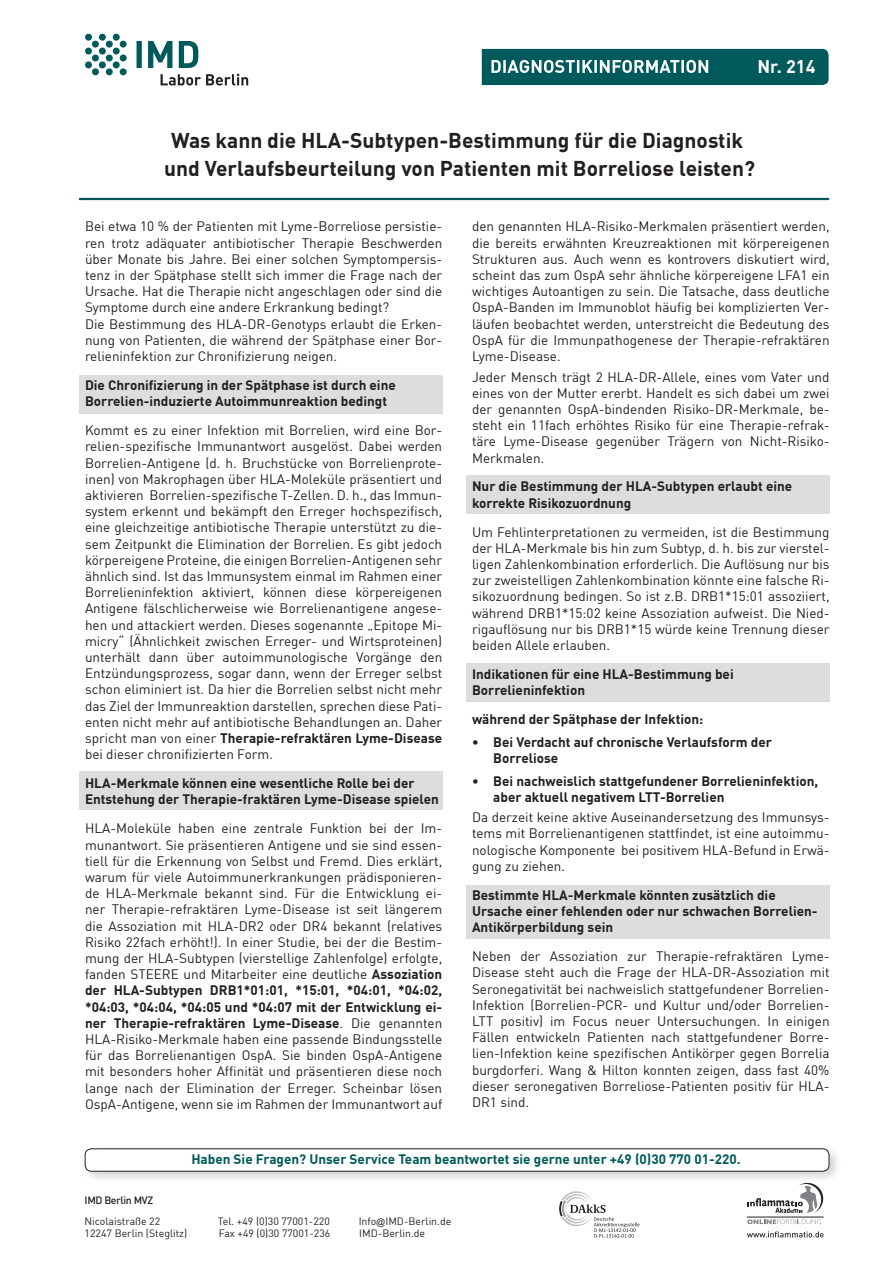
<style>
.page{position:relative;width:893px;height:1263px;background:#fff}
.page>*{position:absolute;margin:0;border:0;box-sizing:border-box;transform-origin:0 0}
.t1{font:700 21px/28.5px "DIN Offc";color:#231f20;text-align:center}
.t2{font:700 18px "DIN Offc";color:#fff}
.t3{font:13.5px/16.2px "DIN Offc";color:#231f20;text-align:justify}
.t4{font:700 13.5px/16.2px "DIN Offc";color:#231f20}
.t5{font:700 13.5px "DIN Offc";color:#00595a}
.t6{font:10.5px "DIN Offc";color:#231f20}
.t7{font:500 10.5px "DIN Offc";letter-spacing:-.035em;color:#231f20}
.s1{font-weight:700}
.s2{font-family:"Arial";font-size:9px}
</style>
<div class="page">
<svg style="left:559px;top:1191px;width:80px;height:46px"></svg>
<svg style="left:747px;top:1231px;width:77px;height:6px"></svg>
<svg style="left:747px;top:1184px;width:76px;height:29px"></svg>
<svg style="left:747px;top:1219px;width:74px;height:5px"></svg>
<hr style="left:747px;top:1217px;width:77px;height:1px;background:#231f20">
<div style="left:79px;top:375px;width:364px;height:39px;background:#dcdddf"></div>
<div style="left:466px;top:475px;width:363px;height:39px;background:#dcdddf"></div>
<div style="left:79px;top:772px;width:364px;height:38px;background:#dcdddf"></div>
<div style="left:466px;top:663px;width:364px;height:38px;background:#dcdddf"></div>
<div style="left:466px;top:885px;width:364px;height:54px;background:#dcdddf"></div>
<hr style="left:79px;top:198px;width:750px;height:2px;background:#00595a">
<div style="left:81px;top:1144px;width:761px;height:40px;background:#231f20;opacity:.2"></div>
<div style="left:85px;top:1149px;width:744px;height:22px;background:#fff;border-radius:6px"></div>
<div style="left:85px;top:1148px;width:744px;height:23px;border:1px solid #231f20;border-radius:6px"></div>
<svg style="left:137px;top:41px;width:62px;height:27px"></svg>
<svg style="left:161px;top:74px;width:87px;height:11px"></svg>
<svg style="left:85px;top:34px;width:42px;height:41px"></svg>
<svg style="left:482px;top:49px;width:347px;height:36px;background:#1c6b6c"></svg>
<h2 class="t2" style="left:757px;top:55px;width:60px">Nr. 214</h2>
<h1 class="t1" style="left:164px;top:125px;width:593px">Was kann die HLA-Subtypen-Bestimmung für die Diagnostik und Verlaufsbeurteilung von Patienten mit Borreliose leisten?</h1>
<p class="t3" style="left:85px;top:218px;width:359px;text-align:left">Bei etwa 10 % der Patienten mit Lyme-Borreliose persistie&shy;ren trotz adäquater antibiotischer Therapie Beschwerden über Monate bis Jahre. Bei einer solchen Symptompersis&shy;tenz in der Spätphase stellt sich immer die Frage nach der Ursache. Hat die Therapie nicht angeschlagen oder sind die Symptome durch eine andere Erkrankung bedingt?<br>Die Bestimmung des HLA-DR-Genotyps erlaubt die Erken&shy;nung von Patienten, die während der Spätphase einer Bor&shy;relieninfektion zur Chronifizierung neigen.</p>
<p class="t4" style="left:85px;top:376px;width:312px">Die Chronifizierung in der Spätphase ist durch eine<br>Borrelien-induzierte Autoimmunreaktion bedingt</p>
<p class="t3" style="left:85px;top:422px;width:359px">Kommt es zu einer Infektion mit Borrelien, wird eine Bor&shy;relien-spezifische Immunantwort ausgelöst. Dabei werden Borrelien-Antigene (d. h. Bruchstücke von Borrelienprote&shy;inen) von Makrophagen über HLA-Moleküle präsentiert und aktivieren Borrelien-spezifische T-Zellen. D. h., das Immun&shy;system erkennt und bekämpft den Erreger hochspezifisch, eine gleichzeitige antibiotische Therapie unterstützt zu die&shy;sem Zeitpunkt die Elimination der Borrelien. Es gibt jedoch körpereigene Proteine, die einigen Borrelien-Antigenen sehr ähnlich sind. Ist das Immunsystem einmal im Rahmen einer Borrelieninfektion aktiviert, können diese körpereigenen Antigene fälschlicherweise wie Borrelienantigene angese&shy;hen und attackiert werden. Dieses sogenannte „Epitope Mi&shy;micry“ (Ähnlichkeit zwischen Erreger- und Wirtsproteinen) unterhält dann über autoimmunologische Vorgänge den Entzündungsprozess, sogar dann, wenn der Erreger selbst schon eliminiert ist. Da hier die Borrelien selbst nicht mehr das Ziel der Immunreaktion darstellen, sprechen diese Pati&shy;enten nicht mehr auf antibiotische Behandlungen an. Daher spricht man von einer <span class="s1">Therapie-refraktären Lyme-Disease </span>bei dieser chronifizierten Form.</p>
<p class="t4" style="left:85px;top:775px;width:355px">HLA-Merkmale können eine wesentliche Rolle bei der<br>Entstehung der Therapie-fraktären Lyme-Disease spielen</p>
<p class="t3" style="left:85px;top:820px;width:359px">HLA-Moleküle haben eine zentrale Funktion bei der Im&shy;munantwort. Sie präsentieren Antigene und sie sind essen&shy;tiell für die Erkennung von Selbst und Fremd. Dies erklärt, warum für viele Autoimmunerkrankungen prädisponieren&shy;de HLA-Merkmale bekannt sind. Für die Entwicklung ei&shy;ner Therapie-refraktären Lyme-Disease ist seit längerem die Assoziation mit HLA-DR2 oder DR4 bekannt (relatives Risiko 22fach erhöht!). In einer Studie, bei der die Bestim&shy;mung der HLA-Subtypen (vierstellige Zahlenfolge) erfolgte, fanden STEERE und Mitarbeiter eine deutliche <span class="s1">Assoziation der HLA-Subtypen DRB1*01:01, *15:01, *04:01, *04:02, *04:03, *04:04, *04:05 und *04:07 mit der Entwicklung ei&shy;ner Therapie-refraktären Lyme-Disease</span>. Die genannten HLA-Risiko-Merkmale haben eine passende Bindungsstelle für das Borrelienantigen OspA. Sie binden OspA-Antigene mit besonders hoher Affinität und präsentieren diese noch lange nach der Elimination der Erreger. Scheinbar lösen OspA-Antigene, wenn sie im Rahmen der Immunantwort auf</p>
<p class="t3" style="left:472px;top:218px;width:359px">den genannten HLA-Risiko-Merkmalen präsentiert werden, die bereits erwähnten Kreuzreaktionen mit körpereigenen Strukturen aus. Auch wenn es kontrovers diskutiert wird, scheint das zum OspA sehr ähnliche körpereigene LFA1 ein wichtiges Autoantigen zu sein. Die Tatsache, dass deutliche OspA-Banden im Immunoblot häufig bei komplizierten Ver&shy;läufen beobachtet werden, unterstreicht die Bedeutung des OspA für die Immunpathogenese der Therapie-refraktären Lyme-Disease.</p>
<p class="t3" style="left:472px;top:368px;width:359px">Jeder Mensch trägt 2 HLA-DR-Allele, eines vom Vater und eines von der Mutter ererbt. Handelt es sich dabei um zwei der genannten OspA-bindenden Risiko-DR-Merkmale, be&shy;steht ein 11fach erhöhtes Risiko für eine Therapie-refrak&shy;täre Lyme-Disease gegenüber Trägern von Nicht-Risiko-Merkmalen.</p>
<p class="t4" style="left:472px;top:478px;width:322px">Nur die Bestimmung der HLA-Subtypen erlaubt eine korrekte Risikozuordnung</p>
<p class="t3" style="left:472px;top:523px;width:359px">Um Fehlinterpretationen zu vermeiden, ist die Bestimmung der HLA-Merkmale bis hin zum Subtyp, d. h. bis zur vierstel&shy;ligen Zahlenkombination erforderlich. Die Auflösung nur bis zur zweistelligen Zahlenkombination könnte eine falsche Ri&shy;sikozuordnung bedingen. So ist z.B. DRB1*15:01 assoziiert, während DRB1*15:02 keine Assoziation aufweist. Die Nied&shy;rigauflösung nur bis DRB1*15 würde keine Trennung dieser beiden Allele erlauben.</p>
<p class="t4" style="left:472px;top:665px;width:263px">Indikationen für eine HLA-Bestimmung bei<br>Borrelieninfektion</p>
<p class="t4" style="left:472px;top:711px;width:233px">während der Spätphase der Infektion:</p>
<p class="t4" style="left:493px;top:733px;width:280px;text-indent:-21px">• Bei Verdacht auf chronische Verlaufsform der<br>Borreliose</p>
<p class="t4" style="left:493px;top:772px;width:326px;text-indent:-21px">• Bei nachweislich stattgefundener Borrelieninfektion, aber aktuell negativem LTT-Borrelien</p>
<p class="t3" style="left:472px;top:809px;width:359px">Da derzeit keine aktive Auseinandersetzung des Immunsys&shy;tems mit Borrelienantigenen stattfindet, ist eine autoimmu&shy;nologische Komponente bei positivem HLA-Befund in Erwä&shy;gung zu ziehen.</p>
<p class="t4" style="left:472px;top:886px;width:347px">Bestimmte HLA-Merkmale könnten zusätzlich die<br>Ursache einer fehlenden oder nur schwachen Borrelien-<br>Antikörperbildung sein</p>
<p class="t3" style="left:472px;top:948px;width:359px">Neben der Assoziation zur Therapie-refraktären Lyme-Disease steht auch die Frage der HLA-DR-Assoziation mit Seronegativität bei nachweislich stattgefundener Borrelien-Infektion (Borrelien-PCR- und Kultur und/oder Borrelien-LTT positiv) im Focus neuer Untersuchungen. In einigen Fällen entwickeln Patienten nach stattgefundener Borre&shy;lien-Infektion keine spezifischen Antikörper gegen Borrelia burgdorferi. Wang &amp; Hilton konnten zeigen, dass fast 40% dieser seronegativen Borreliose-Patienten positiv für HLA-DR1 sind.</p>
<p class="t5" style="left:191px;top:1150px;width:551px">Haben Sie Fragen? Unser Service Team beantwortet sie gerne unter +49 (0)30 770 01-220.</p>
<p class="t7" style="left:85px;top:1194px;width:70px">IMD Berlin MVZ</p>
<p class="t6" style="left:85px;top:1214px;width:77px">Nicolaistraße 22</p>
<p class="t6" style="left:218px;top:1214px;width:113px">Tel. +49 (0)30 77001-220</p>
<p class="t6" style="left:359px;top:1214px;width:94px">Info<span class="s2">@</span>IMD-Berlin.de</p>
<p class="t6" style="left:85px;top:1226px;width:104px">12247 Berlin (Steglitz)</p>
<p class="t6" style="left:219px;top:1226px;width:113px">Fax +49 (0)30 77001-236</p>
<p class="t6" style="left:359px;top:1226px;width:67px">IMD-Berlin.de</p>
</div>
